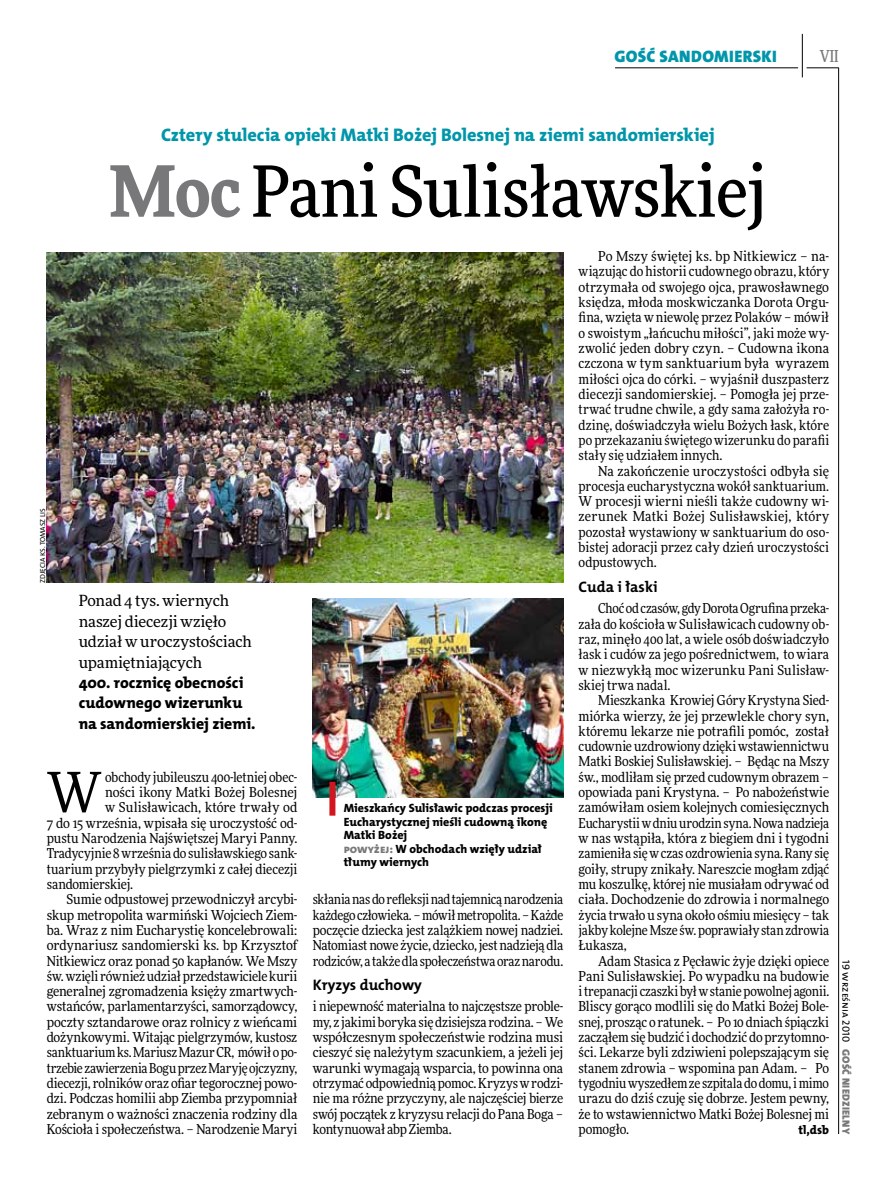
<style>
.page{position:relative;width:893px;height:1191px;background:#fff}
.page>*{position:absolute;margin:0;border:0;box-sizing:border-box;transform-origin:0 0}
.t1{font:500 70.5px "Freeday Narrow";letter-spacing:-.01em;color:#000}
.t2{font:55.95px "Freeday Narrow News";color:#000}
.t3{font:18.3px "The Mix HP8 Ex Bld";color:#0096aa}
.t4{font:16.65px "The Mix HP9 Blk";letter-spacing:.02em;color:#0096aa}
.t5{font:500 16.5px "Freeday Narrow";color:#787779;scale:.9 1}
.t6{font:15.75px/20.4px "The Mix HP8 Ex Bld";color:#000}
.t7{font:15.45px/20.4px "Freeday News";letter-spacing:-.005em;color:#000}
.t8{font:15.3px "The Mix HP7 Bld";color:#000}
.t9{font:13.65px/15.3px "Freeday Narrow News";letter-spacing:-.005em;color:#000;text-align:justify}
.t10{font:12.3px "The Mix HP8 Ex Bld";color:#000}
.t11{font:12px/13.5px "The Mix HP8 Ex Bld";color:#000}
.t12{font:10.5px "The Mix HP9 Blk";letter-spacing:.025em;color:#787779}
.t13{font:10.5px "The Mix HP5 Plain";color:#000}
.t14{font:7.2px "The Mix HP5 Plain";color:#000}
.s1{font-weight:900;color:#787779}
.s2{color:#787779}
</style>
<div class="page">
<hr style="left:806px;top:68px;width:33px;height:1px;background:#000">
<hr style="left:615px;top:68px;width:183px;height:1px;background:#000">
<hr style="left:838px;top:68px;width:1px;height:1066px;background:#000">
<hr style="left:802px;top:34px;width:1px;height:43px;background:#000">
<img style="left:47px;top:252px;width:516px;height:331px">
<img style="left:313px;top:598px;width:250px;height:199px">
<div style="left:329px;top:782px;width:6px;height:33px;background:#d3151f"></div>
<p class="t4" style="left:615px;top:46px;width:164px">GOŚĆ SANDOMIERSKI</p>
<p class="t5" style="left:820px;top:46px;width:22px">VII</p>
<h3 class="t3" style="left:161px;top:123px;width:555px">Cztery stulecia opieki Matki Bożej Bolesnej na ziemi sandomierskiej</h3>
<h1 class="t1" style="left:109px;top:148px;width:659px"><span class="s1">Moc</span> Pani Sulisławskiej</h1>
<p class="t14" style="left:38px;top:582px;width:75px;rotate:-90deg">zdj ęcia Ks. Tomasz Lis</p>
<p class="t7" style="left:79px;top:590px;width:175px">Ponad 4 tys. wiernych naszej diecezji wzięło udział w uroczystościach upamiętniających</p>
<p class="t6" style="left:79px;top:672px;width:178px">400. rocznicę obecności cudownego wizerunku na sandomierskiej ziemi.</p>
<h2 class="t2" style="left:47px;top:758px;width:56px">W</h2>
<p class="t9" style="left:105px;top:769px;width:194px">obchody jubileuszu 400-letniej obec-</p>
<p class="t9" style="left:105px;top:784px;width:194px">ności ikony Matki Bożej Bolesnej</p>
<p class="t9" style="left:105px;top:799px;width:194px">w Sulisławicach, które trwały od</p>
<p class="t9" style="left:47px;top:815px;width:252px">7 do 15 września, wpisała się uroczystość od-</p>
<p class="t9" style="left:47px;top:830px;width:252px">pustu Narodzenia Najświętszej Maryi Panny.</p>
<p class="t9" style="left:47px;top:845px;width:252px">Tradycyjnie 8 września do sulisławskiego sank-</p>
<p class="t9" style="left:47px;top:861px;width:252px">tuarium przybyły pielgrzymki z całej diecezji</p>
<p class="t9" style="left:47px;top:876px;width:88px">sandomierskiej.</p>
<p class="t9" style="left:66px;top:891px;width:233px">Sumie odpustowej przewodniczył arcybi-</p>
<p class="t9" style="left:47px;top:907px;width:252px">skup metropolita warmiński Wojciech Ziem-</p>
<p class="t9" style="left:47px;top:922px;width:252px">ba. Wraz z nim Eucharystię koncelebrowali:</p>
<p class="t9" style="left:47px;top:937px;width:252px">ordynariusz sandomierski ks. bp Krzysztof</p>
<p class="t9" style="left:47px;top:953px;width:252px">Nitkiewicz oraz ponad 50 kapłanów. We Mszy</p>
<p class="t9" style="left:47px;top:968px;width:252px">św. wzięli również udział przedstawiciele kurii</p>
<p class="t9" style="left:47px;top:983px;width:252px">generalnej zgromadzenia księży zmartwych-</p>
<p class="t9" style="left:47px;top:998px;width:252px">wstańców, parlamentarzyści, samorządowcy,</p>
<p class="t9" style="left:47px;top:1014px;width:252px">poczty sztandarowe oraz rolnicy z wieńcami</p>
<p class="t9" style="left:47px;top:1029px;width:252px">dożynkowymi. Witając pielgrzymów, kustosz</p>
<p class="t9" style="left:47px;top:1044px;width:252px">sanktuarium ks. Mariusz Mazur CR, mówił o po-</p>
<p class="t9" style="left:47px;top:1060px;width:252px">trzebie zawierzenia Bogu przez Maryję ojczyzny,</p>
<p class="t9" style="left:47px;top:1075px;width:252px">diecezji, rolników oraz ofiar tegorocznej powo-</p>
<p class="t9" style="left:47px;top:1090px;width:252px">dzi. Podczas homilii abp Ziemba przypomniał</p>
<p class="t9" style="left:47px;top:1106px;width:252px">zebranym o ważności znaczenia rodziny dla</p>
<p class="t9" style="left:47px;top:1121px;width:252px">Kościoła i społeczeństwa. – Narodzenie Maryi</p>
<p class="t11" style="left:344px;top:801px;width:211px">Mieszkańcy Sulisławic podczas procesji<br>Eucharystycznej nieśli cudowną ikonę<br>Matki Bożej<br><span class="s2">powyżej:</span> W obchodach wzięły udział tłumy wiernych</p>
<p class="t9" style="left:313px;top:891px;width:252px">skłania nas do refleksji nad tajemnicą narodzenia każdego człowieka. – mówił metropolita. – Każde poczęcie dziecka jest zalążkiem nowej nadziei.<br>Natomiast nowe życie, dziecko, jest nadzieją dla rodziców, a także dla społeczeństwa oraz narodu.</p>
<p class="t8" style="left:313px;top:974px;width:111px">Kryzys duchowy</p>
<p class="t9" style="left:313px;top:998px;width:252px">i niepewność materialna to najczęstsze proble&shy;my, z jakimi boryka się dzisiejsza rodzina. – We współczesnym społeczeństwie rodzina musi cieszyć się należytym szacunkiem, a jeżeli jej warunki wymagają wsparcia, to powinna ona otrzymać odpowiednią pomoc. Kryzys w rodzi&shy;nie ma różne przyczyny, ale najczęściej bierze swój początek z kryzysu relacji do Pana Boga – kontynuował abp Ziemba.</p>
<p class="t9" style="left:579px;top:248px;width:252px;text-indent:20px">Po Mszy świętej ks. bp Nitkiewicz – na&shy;wiązując do historii cudownego obrazu, który otrzymała od swojego ojca, prawosławnego księdza, młoda moskwiczanka Dorota Orgu&shy;fina, wzięta w niewolę przez Polaków – mówił o swoistym „łańcuchu miłości”, jaki może wy&shy;zwolić jeden dobry czyn. – Cudowna ikona czczona w tym sanktuarium była wyrazem miłości ojca do córki. – wyjaśnił duszpasterz diecezji sandomierskiej. – Pomogła jej prze&shy;trwać trudne chwile, a gdy sama założyła ro&shy;dzinę, doświadczyła wielu Bożych łask, które po przekazaniu świętego wizerunku do parafii stały się udziałem innych.</p>
<p class="t9" style="left:579px;top:463px;width:252px;text-indent:20px">Na zakończenie uroczystości odbyła się procesja eucharystyczna wokół sanktuarium.<br>W procesji wierni nieśli także cudowny wi&shy;zerunek Matki Bożej Sulisławskiej, który pozostał wystawiony w sanktuarium do oso&shy;bistej adoracji przez cały dzień uroczystości odpustowych.</p>
<p class="t8" style="left:579px;top:576px;width:81px">Cuda i łaski</p>
<p class="t9" style="left:579px;top:600px;width:252px;text-indent:20px">Choć od czasów, gdy Dorota Ogrufina przeka&shy;zała do kościoła w Sulisławicach cudowny ob&shy;raz, minęło 400 lat, a wiele osób doświadczyło łask i cudów za jego pośrednictwem, to wiara w niezwykłą moc wizerunku Pani Sulisław&shy;skiej trwa nadal.</p>
<p class="t9" style="left:579px;top:692px;width:252px;text-indent:20px">Mieszkanka Krowiej Góry Krystyna Sied&shy;miórka wierzy, że jej przewlekle chory syn, któremu lekarze nie potrafili pomóc, został cudownie uzdrowiony dzięki wstawiennictwu Matki Boskiej Sulisławskiej. – Będąc na Mszy św., modliłam się przed cudownym obrazem – opowiada pani Krystyna. – Po nabożeństwie zamówiłam osiem kolejnych comiesięcznych Eucharystii w dniu urodzin syna. Nowa nadzieja w nas wstąpiła, która z biegiem dni i tygodni zamieniła się w czas ozdrowienia syna. Rany się goiły, strupy znikały. Nareszcie mogłam zdjąć mu koszulkę, której nie musiałam odrywać od ciała. Dochodzenie do zdrowia i normalnego życia trwało u syna około ośmiu miesięcy – tak jakby kolejne Msze św. poprawiały stan zdrowia Łukasza,</p>
<p class="t9" style="left:579px;top:953px;width:252px;text-indent:20px">Adam Stasica z Pęcławic żyje dzięki opiece Pani Sulisławskiej. Po wypadku na budowie i trepanacji czaszki był w stanie powolnej agonii.<br>Bliscy gorąco modlili się do Matki Bożej Bole&shy;snej, prosząc o ratunek. – Po 10 dniach śpiączki zacząłem się budzić i dochodzić do przytomno&shy;ści. Lekarze byli zdziwieni polepszającym się stanem zdrowia – wspomina pan Adam. – Po tygodniu wyszedłem ze szpitala do domu, i mimo urazu do dziś czuję się dobrze. Jestem pewny, że to wstawiennictwo Matki Bożej Bolesnej mi pomogło.</p>
<p class="t10" style="left:798px;top:1122px;width:32px">tl,dsb</p>
<p class="t13" style="left:853px;top:960px;width:84px;rotate:90deg">19 września 2010</p>
<p class="t12" style="left:853px;top:1049px;width:86px;rotate:90deg">GOŚĆ NIEDZIELNY</p>
</div>
